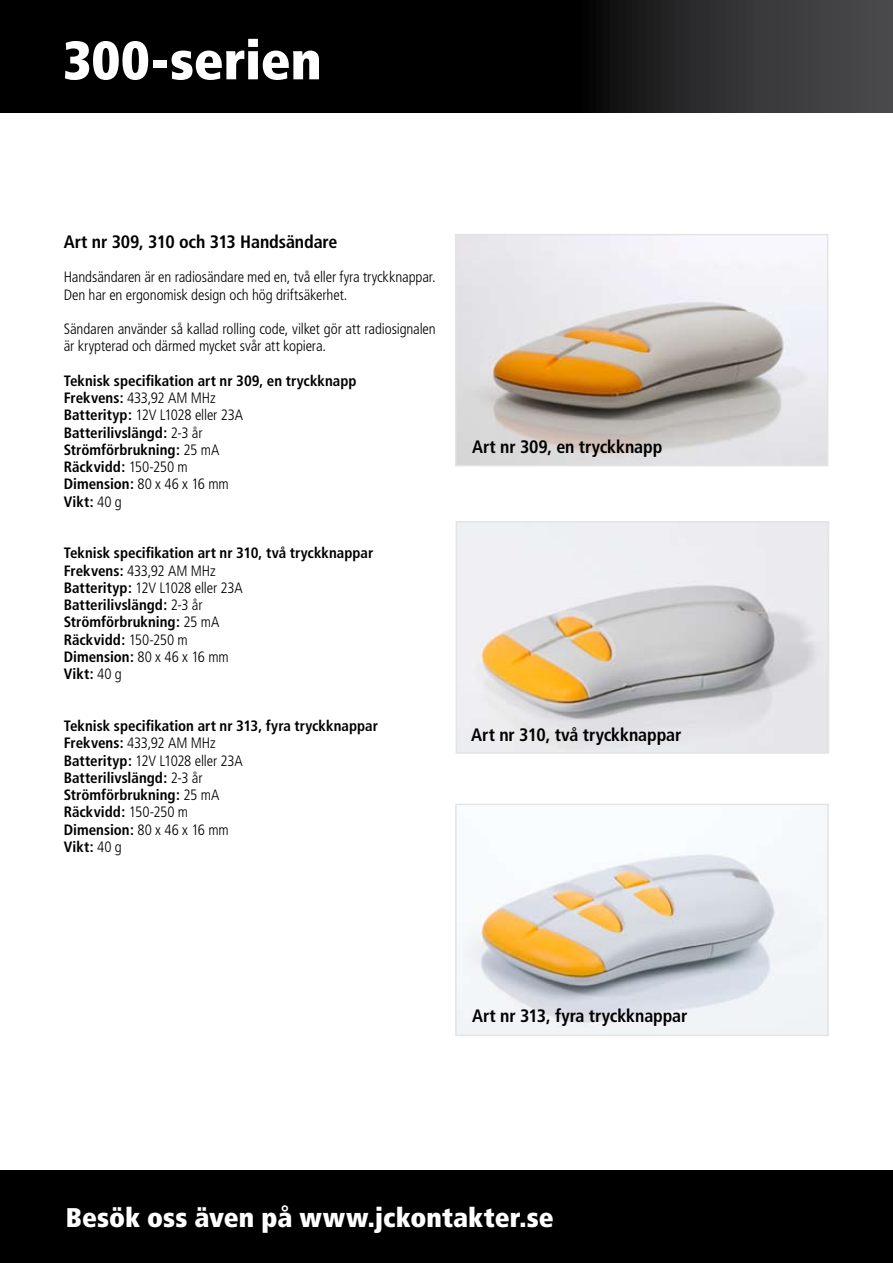
<style>
.page{position:relative;width:893px;height:1263px;background:#fff}
.page>*{position:absolute;margin:0;border:0;box-sizing:border-box;transform-origin:0 0}
.t1{font:900 condensed 54px "Frutiger";color:#fff}
.t2{font:900 condensed 27px "Frutiger";letter-spacing:.005em;color:#fff}
.t3{font:700 condensed 18px "Frutiger";letter-spacing:-.01em;color:#000}
.t4{font:700 condensed 15px/17.2px "Frutiger";color:#000}
.t5{font:300 condensed 15px/17.2px "Frutiger";letter-spacing:-.01em;color:#000}
.s1{font-weight:300}
</style>
<div class="page">
<svg style="left:0;top:0;width:893px;height:112px;background:#101010"></svg>
<img style="left:458px;top:237px;width:367px;height:226px">
<div style="left:455px;top:234px;width:373px;height:232px;border:2px solid #e3e4e5"></div>
<img style="left:459px;top:524px;width:367px;height:227px">
<div style="left:456px;top:521px;width:373px;height:233px;border:2px solid #e3e4e5"></div>
<img style="left:458px;top:845px;width:368px;height:188px">
<div style="left:455px;top:804px;width:374px;height:232px;border:2px solid #e3e4e5"></div>
<div style="left:0;top:1171px;width:893px;height:92px;background:#000"></div>
<h1 class="t1" style="left:63px;top:28px;width:260px">300-serien</h1>
<p class="t3" style="left:64px;top:231px;width:275px">Art nr 309, 310 och 313 Handsändare</p>
<p class="t5" style="left:64px;top:269px;width:374px">Handsändaren är en radiosändare med en, två eller fyra tryckknappar.<br>Den har en ergonomisk design och hög driftsäkerhet.</p>
<p class="t5" style="left:64px;top:321px;width:374px">Sändaren använder så kallad rolling code, vilket gör att radiosignalen är krypterad och därmed mycket svår att kopiera.</p>
<p class="t4" style="left:64px;top:372px;width:294px">Teknisk specifikation art nr 309, en tryckknapp<br>Frekvens: <span class="s1">433,92 AM MHz<br></span>Batterityp: <span class="s1">12V L1028 eller 23A<br></span>Batterilivslängd: <span class="s1">2-3 år<br></span>Strömförbrukning: <span class="s1">25 mA<br></span>Räckvidd: <span class="s1">150-250 m<br></span>Dimension: <span class="s1">80 x 46 x 16 mm<br></span>Vikt: <span class="s1">40 g</span></p>
<p class="t4" style="left:64px;top:545px;width:311px">Teknisk specifikation art nr 310, två tryckknappar<br>Frekvens: <span class="s1">433,92 AM MHz<br></span>Batterityp: <span class="s1">12V L1028 eller 23A<br></span>Batterilivslängd: <span class="s1">2-3 år<br></span>Strömförbrukning: <span class="s1">25 mA<br></span>Räckvidd: <span class="s1">150-250 m<br></span>Dimension: <span class="s1">80 x 46 x 16 mm<br></span>Vikt: <span class="s1">40 g</span></p>
<p class="t4" style="left:64px;top:717px;width:316px">Teknisk specifikation art nr 313, fyra tryckknappar<br>Frekvens: <span class="s1">433,92 AM MHz<br></span>Batterityp: <span class="s1">12V L1028 eller 23A<br></span>Batterilivslängd: <span class="s1">2-3 år<br></span>Strömförbrukning: <span class="s1">25 mA<br></span>Räckvidd: <span class="s1">150-250 m<br></span>Dimension: <span class="s1">80 x 46 x 16 mm<br></span>Vikt: <span class="s1">40 g</span></p>
<p class="t3" style="left:472px;top:436px;width:192px">Art nr 309, en tryckknapp</p>
<p class="t3" style="left:471px;top:724px;width:212px">Art nr 310, två tryckknappar</p>
<p class="t3" style="left:472px;top:1005px;width:217px">Art nr 313, fyra tryckknappar</p>
<h2 class="t2" style="left:66px;top:1200px;width:489px">Besök oss även på www.jckontakter.se</h2>
</div>
